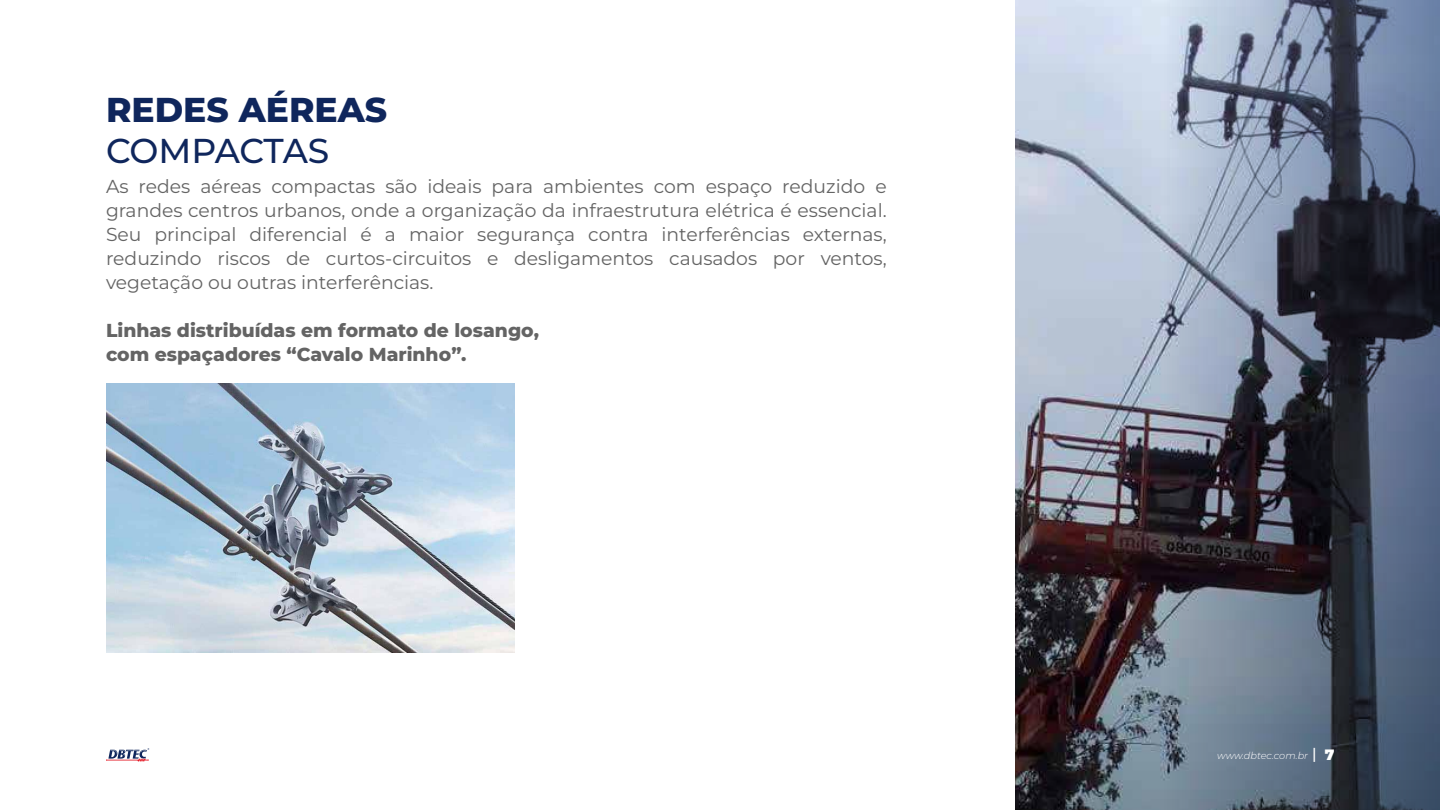
<style>
.page{position:relative;width:1440px;height:810px;background:#fff}
.page>*{position:absolute;margin:0;border:0;box-sizing:border-box;transform-origin:0 0}
.t1{font:800 34.5px "Montserrat";color:#0f265c}
.t2{font:500 34.5px "Montserrat";letter-spacing:-.015em;color:#0f265c}
.t3{font:18.75px/24px "Montserrat";color:#646464;text-align:justify}
.t4{font:800 18.75px/24px "Montserrat";color:#646464}
.t5{font:italic 300 9.75px "Montserrat";color:#fff}
.s1{font-weight:500;font-style:normal;font-size:15px}
.s2{font-weight:900;font-style:normal;font-size:15px}
</style>
<div class="page">
<svg style="left:106px;top:748px;width:43px;height:14px"></svg>
<img style="left:1016px;top:0;width:145px;height:810px">
<svg style="left:1161px;top:0;width:279px;height:810px;background:#5b6577"></svg>
<img style="left:106px;top:383px;width:409px;height:269px">
<h1 class="t1" style="left:106px;top:84px;width:283px">REDES AÉREAS</h1>
<h1 class="t2" style="left:106px;top:128px;width:225px">COMPACTAS</h1>
<p class="t3" style="left:106px;top:176px;width:782px">As redes aéreas compactas são ideais para ambientes com espaço reduzido e grandes centros urbanos, onde a organização da infraestrutura elétrica é essencial.<br>Seu principal diferencial é a maior segurança contra interferências externas, reduzindo riscos de curtos-circuitos e desligamentos causados por ventos, vegetação ou outras interferências.</p>
<p class="t4" style="left:106px;top:320px;width:434px">Linhas distribuídas em formato de losango, com espaçadores “Cavalo Marinho”.</p>
<p class="t5" style="left:1217px;top:749px;width:119px">www.dbtec.com.br <span class="s1">|</span> <span class="s2">7</span></p>
</div>
